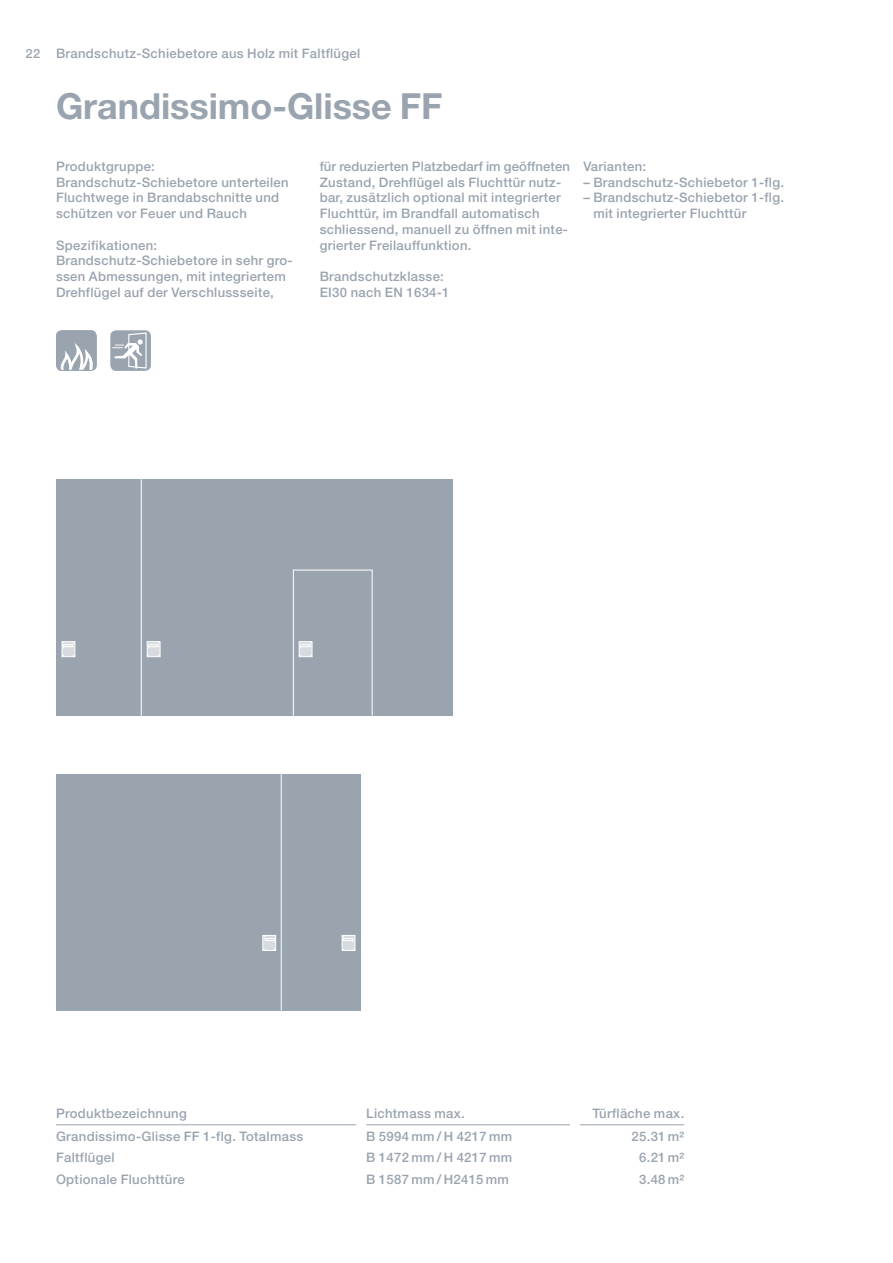
<style>
.page{position:relative;width:893px;height:1263px;background:#fff}
.page>*{position:absolute;margin:0;border:0;box-sizing:border-box;transform-origin:0 0}
.Body_text{font:700 36px "Helvetica Neue LT Pro";color:#9aa4af}
.Body_text-2{font:500 13.2px/15.8px "Helvetica Neue LT Pro";letter-spacing:.025em;color:#9aa4af}
.Body_text-3{font:500 12.75px "Helvetica Neue LT Pro";color:#9aa4af}
</style>
<div class="page">
<div style="left:56px;top:774px;width:304px;height:237px;background:#9aa4af"></div>
<div style="left:56px;top:479px;width:397px;height:237px;background:#9aa4af"></div>
<div style="left:293px;top:570px;width:79px;height:146px;border:1px solid #fff"></div>
<div style="left:147px;top:641px;width:13px;height:16px;background:#d7dbdf;border:1px solid #fff"></div>
<svg style="left:148px;top:642px;width:12px;height:6px"></svg>
<div style="left:62px;top:641px;width:13px;height:16px;background:#d7dbdf;border:1px solid #fff"></div>
<svg style="left:63px;top:642px;width:11px;height:6px"></svg>
<div style="left:299px;top:641px;width:13px;height:16px;background:#d7dbdf;border:1px solid #fff"></div>
<svg style="left:300px;top:642px;width:12px;height:6px"></svg>
<hr style="left:141px;top:479px;width:1px;height:237px;background:#fff">
<hr style="left:281px;top:774px;width:1px;height:237px;background:#fff">
<div style="left:342px;top:935px;width:13px;height:16px;background:#d7dbdf;border:1px solid #fff"></div>
<svg style="left:343px;top:936px;width:11px;height:6px"></svg>
<div style="left:263px;top:935px;width:13px;height:16px;background:#d7dbdf;border:1px solid #fff"></div>
<svg style="left:264px;top:936px;width:11px;height:6px"></svg>
<svg style="left:366px;top:1125px;width:204px;height:1px"></svg>
<hr style="left:56px;top:1124px;width:300px;height:1px;background:#9aa4af">
<hr style="left:366px;top:1124px;width:204px;height:1px;background:#9aa4af">
<hr style="left:580px;top:1124px;width:104px;height:1px;background:#9aa4af">
<div style="left:56px;top:330px;width:41px;height:41px;background:#9aa4af;border-radius:6px"></div>
<svg style="left:61px;top:343px;width:32px;height:26px"></svg>
<div style="left:56px;top:330px;width:41px;height:41px;border:1px solid #9aa4af;border-radius:5px"></div>
<div style="left:110px;top:330px;width:41px;height:41px;background:#9aa4af;border-radius:6px"></div>
<svg style="left:112px;top:332px;width:35px;height:37px"></svg>
<p class="Body_text-3" style="left:26px;top:46px;width:16px">22</p>
<p class="Body_text-2" style="left:56px;top:46px;width:306px">Brandschutz-Schiebetore aus Holz mit Faltflügel</p>
<p class="Body_text" style="left:56px;top:84px;width:388px">Grandissimo-Glisse FF</p>
<p class="Body_text-2" style="left:56px;top:158px;width:100px">Produktgruppe:</p>
<p class="Body_text-2" style="left:56px;top:174px;width:234px">Brandschutz-Schiebetore unterteilen<br>Fluchtwege in Brandabschnitte und schützen vor Feuer und Rauch</p>
<p class="Body_text-2" style="left:56px;top:237px;width:103px">Spezifikationen:</p>
<p class="Body_text-2" style="left:56px;top:253px;width:238px">Brandschutz-Schiebetore in sehr gro&shy;ssen Abmessungen, mit integriertem<br>Drehflügel auf der Verschlussseite,</p>
<p class="Body_text-2" style="left:320px;top:158px;width:252px">für reduzierten Platzbedarf im geöffneten Zustand, Drehflügel als Fluchttür nutz&shy;bar, zusätzlich optional mit integrierter Fluchttür, im Brandfall automatisch schliessend, manuell zu öffnen mit inte&shy;grierter Freilauffunktion.</p>
<p class="Body_text-2" style="left:320px;top:268px;width:126px">Brandschutzklasse:</p>
<p class="Body_text-2" style="left:320px;top:284px;width:131px">EI30 nach EN 1634-1</p>
<p class="Body_text-2" style="left:583px;top:158px;width:64px">Varianten:</p>
<p class="Body_text-2" style="left:583px;top:174px;width:202px">– Brandschutz-Schiebetor 1-flg.</p>
<p class="Body_text-2" style="left:593px;top:190px;width:192px;text-indent:-10px">– Brandschutz-Schiebetor 1-flg. mit integrierter Fluchttür</p>
<p class="Body_text-2" style="left:56px;top:1105px;width:132px">Produktbezeichnung</p>
<p class="Body_text-2" style="left:366px;top:1105px;width:100px">Lichtmass max.</p>
<p class="Body_text-2" style="left:592px;top:1105px;width:93px">Türfläche max.</p>
<p class="Body_text-2" style="left:56px;top:1128px;width:249px">Grandissimo-Glisse FF 1-flg. Totalmass</p>
<p class="Body_text-2" style="left:366px;top:1128px;width:148px">B 5994 mm / H 4217 mm</p>
<p class="Body_text-2" style="left:631px;top:1128px;width:54px">25.31 m2</p>
<p class="Body_text-2" style="left:56px;top:1150px;width:60px">Faltflügel</p>
<p class="Body_text-2" style="left:366px;top:1150px;width:148px">B 1472 mm / H 4217 mm</p>
<p class="Body_text-2" style="left:639px;top:1150px;width:46px">6.21 m2</p>
<p class="Body_text-2" style="left:56px;top:1172px;width:130px">Optionale Fluchttüre</p>
<p class="Body_text-2" style="left:366px;top:1172px;width:144px">B 1587 mm / H2415 mm</p>
<p class="Body_text-2" style="left:639px;top:1172px;width:46px">3.48 m2</p>
</div>
